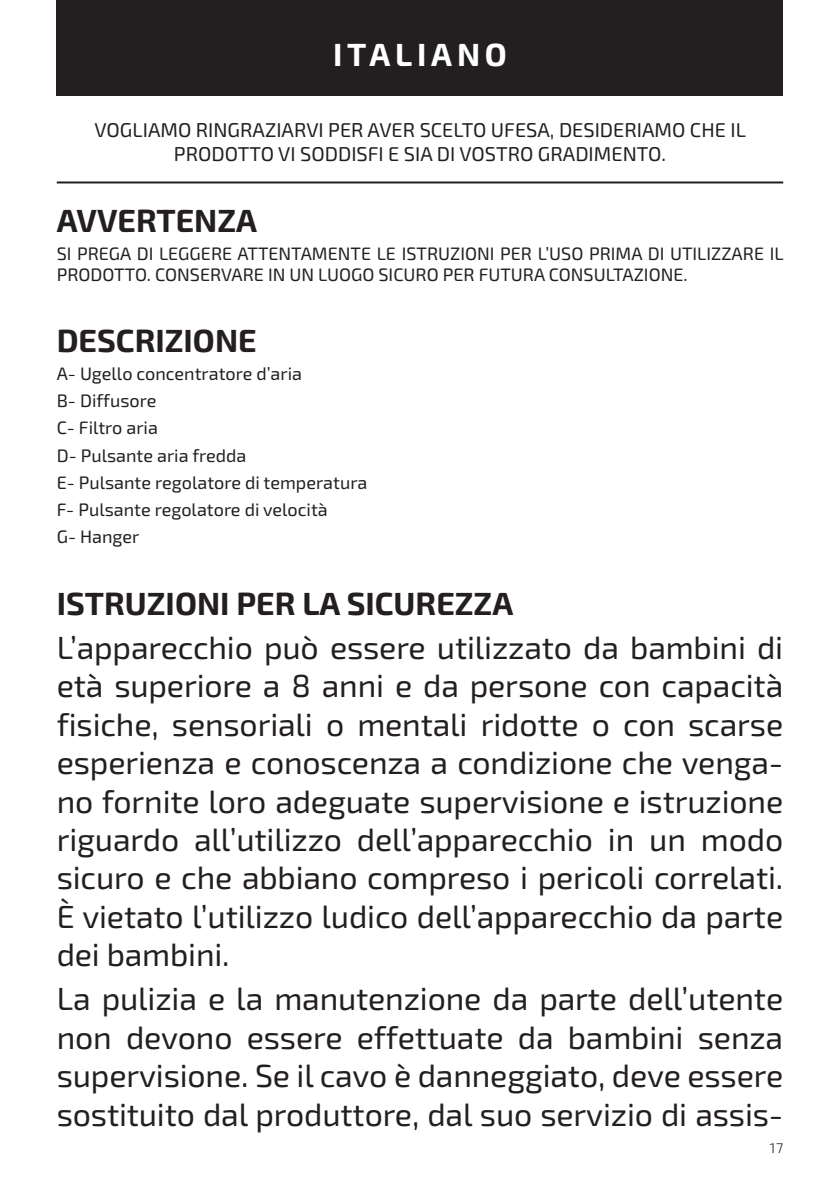
<style>
.page{position:relative;width:840px;height:1191px;background:#fff}
.page>*{position:absolute;margin:0;border:0;box-sizing:border-box;transform-origin:0 0}
.t1{font:32px/38.4px "Exo 2";letter-spacing:-.005em;color:#231f20;text-align:justify}
.t2{font:700 32px "Exo 2";color:#231f20}
.t3{font:700 32px "Exo 2";letter-spacing:.15em;color:#fff}
.t4{font:20px/24px "Exo 2";color:#231f20;text-align:center}
.t5{font:18px/27.2px "Exo 2";color:#231f20}
.t6{font:300 14px "Exo 2";color:#231f20}
</style>
<div class="page">
<div style="left:57px;top:0;width:725px;height:95px;background:#231f20"></div>
<hr style="left:57px;top:181px;width:725px;height:2px;background:#231f20">
<p class="t3" style="left:333px;top:32px;width:175px">ITALIANO</p>
<p class="t4" style="left:94px;top:118px;width:652px">VOGLIAMO RINGRAZIARVI PER AVER SCELTO UFESA, DESIDERIAMO CHE IL<br>PRODOTTO VI SODDISFI E SIA DI VOSTRO GRADIMENTO.</p>
<p class="t2" style="left:57px;top:199px;width:202px">AVVERTENZA</p>
<p class="t5" style="left:57px;top:243px;width:728px;line-height:21.6px">SI PREGA DI LEGGERE ATTENTAMENTE LE ISTRUZIONI PER L’USO PRIMA DI UTILIZZARE IL<br>PRODOTTO. CONSERVARE IN UN LUOGO SICURO PER FUTURA CONSULTAZIONE.</p>
<p class="t2" style="left:57px;top:319px;width:201px">DESCRIZIONE</p>
<p class="t5" style="left:57px;top:360px;width:312px">A- Ugello concentratore d’aria<br>B- Diffusore<br>C- Filtro aria<br>D- Pulsante aria fredda<br>E- Pulsante regolatore di temperatura<br>F- Pulsante regolatore di velocità<br>G- Hanger</p>
<p class="t2" style="left:57px;top:581px;width:458px">ISTRUZIONI PER LA SICUREZZA</p>
<p class="t1" style="left:57px;top:629px;width:727px">L’apparecchio può essere utilizzato da bambini di età superiore a 8 anni e da persone con capacità fisiche, sensoriali o mentali ridotte o con scarse esperienza e conoscenza a condizione che venga&shy;no fornite loro adeguate supervisione e istruzione riguardo all’utilizzo dell’apparecchio in un modo sicuro e che abbiano compreso i pericoli correlati.<br>È vietato l’utilizzo ludico dell’apparecchio da parte dei bambini.</p>
<p class="t1" style="left:57px;top:980px;width:727px">La pulizia e la manutenzione da parte dell’utente non devono essere effettuate da bambini senza supervisione. Se il cavo è danneggiato, deve essere sostituito dal produttore, dal suo servizio di assis-</p>
<p class="t6" style="left:769px;top:1140px;width:15px">17</p>
</div>
